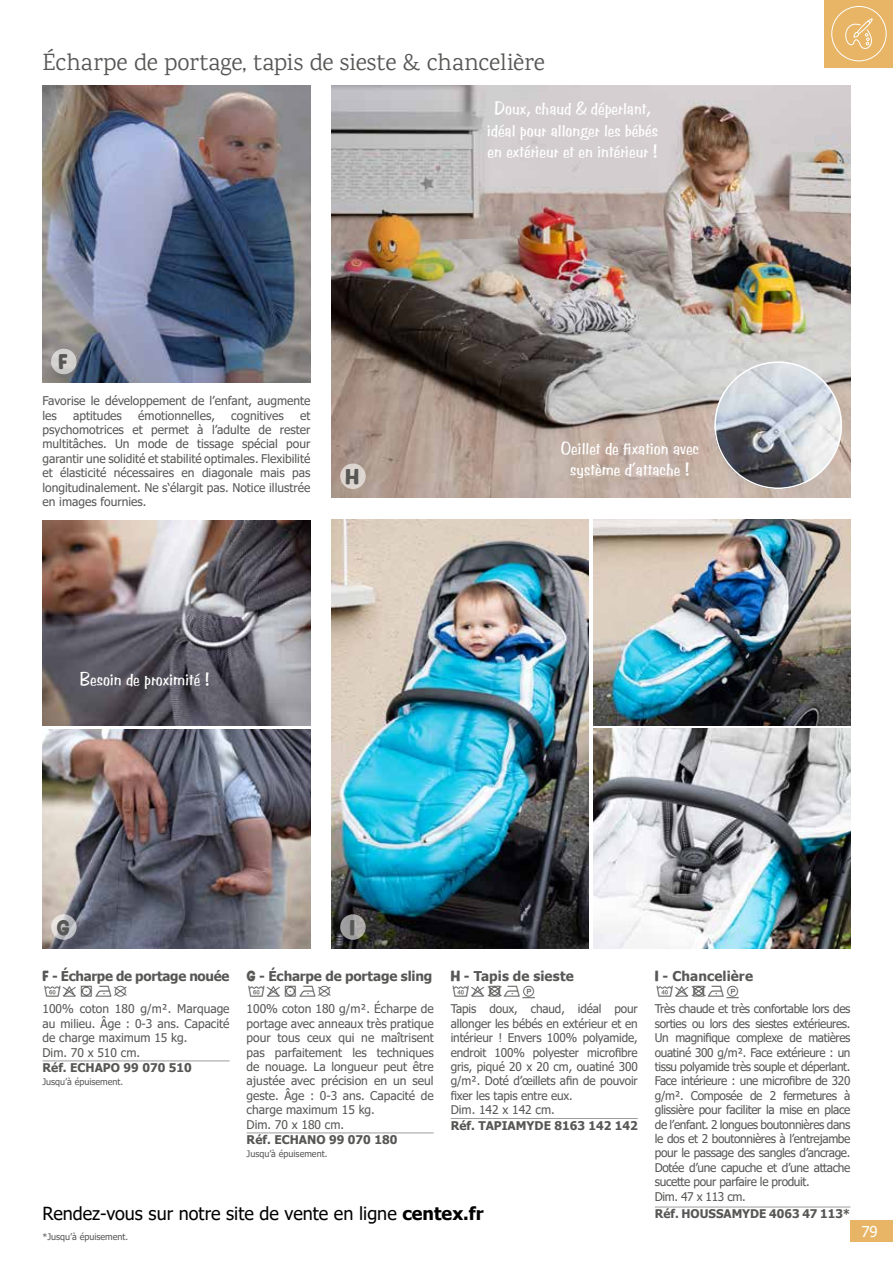
<style>
.page{position:relative;width:893px;height:1263px;background:#fff}
.page>*{position:absolute;margin:0;border:0;box-sizing:border-box;transform-origin:0 0}
.t1{font:24px "Karma";letter-spacing:-.005em;color:#575756}
.t2{font:19.5px "Lemon Days";color:#575756}
.t3{font:18px/21.6px "Benguiat Frisky ATT";color:#fff;text-align:center}
.t4{font:18px "Tahoma";color:#000}
.t5{font:15px "Entretien";letter-spacing:-.2em;color:#575756}
.t6{font:15px "Tahoma";color:#fff}
.t7{font:700 13.5px "Tahoma";letter-spacing:-.01em;color:#575756}
.t8{font:700 13.5px "Tahoma";letter-spacing:.01em;color:#575756}
.t9{font:12px/14.4px "Tahoma";letter-spacing:-.01em;color:#575756}
.t10{font:12px/14.4px "Tahoma";letter-spacing:-.03em;color:#575756}
.t11{font:700 12px "Tahoma";color:#575756}
.t12{font:9px "Tahoma";color:#575756}
.s1{font-family:"Lemon Days";font-weight:400}
.s2{font-weight:700}
</style>
<div class="page">
<div style="left:825px;top:0;width:68px;height:68px;background:#e7b565"></div>
<div style="left:850px;top:1220px;width:43px;height:22px;background:#e7b565"></div>
<div style="left:831px;top:6px;width:56px;height:55px;border:1px solid #fff;border-radius:50%"></div>
<svg style="left:845px;top:18px;width:28px;height:31px"></svg>
<hr style="left:43px;top:1061px;width:187px;height:1px;background:#9d9d9c">
<hr style="left:451px;top:1118px;width:187px;height:1px;background:#9d9d9c">
<hr style="left:655px;top:1207px;width:195px;height:1px;background:#9d9d9c">
<img style="left:332px;top:85px;width:518px;height:412px">
<img style="left:43px;top:729px;width:267px;height:219px">
<img style="left:43px;top:85px;width:267px;height:298px">
<img style="left:43px;top:521px;width:267px;height:204px">
<img style="left:332px;top:520px;width:257px;height:428px">
<img style="left:593px;top:520px;width:257px;height:205px">
<img style="left:593px;top:728px;width:257px;height:220px">
<hr style="left:247px;top:1133px;width:187px;height:1px;background:#9d9d9c">
<div style="left:51px;top:349px;width:26px;height:25px;background:#d3d1cf;border-radius:50%"></div>
<svg style="left:51px;top:914px;width:26px;height:26px"></svg>
<svg style="left:340px;top:463px;width:26px;height:26px"></svg>
<svg style="left:340px;top:914px;width:26px;height:26px"></svg>
<img style="left:714px;top:361px;width:128px;height:128px;border-radius:64px">
<h1 class="t1" style="left:43px;top:48px;width:504px">Écharpe de portage, tapis de sieste &amp; chancelière</h1>
<h2 class="t2" style="left:58px;top:353px;width:11px">F</h2>
<p class="t9" style="left:43px;top:394px;width:269px">Favorise le développement de l’enfant, augmente les</p>
<p class="t9" style="left:73px;top:409px;width:50px">aptitudes</p>
<p class="t9" style="left:138px;top:409px;width:78px">émotionnelles,</p>
<p class="t9" style="left:231px;top:409px;width:54px">cognitives</p>
<p class="t9" style="left:43px;top:409px;width:269px;text-align:justify;text-indent:258px">et psychomotrices et permet à l’adulte de rester multitâches. Un mode de tissage spécial pour garantir une solidité et stabilité optimales. Flexibilité et élasticité nécessaires en diagonale mais pas longitudinalement. Ne s‘élargit pas. Notice illustrée en images fournies.</p>
<h2 class="t2" style="left:345px;top:468px;width:15px">H</h2>
<h3 class="t3" style="left:80px;top:669px;width:132px">Besoin de proximité !</h3>
<h3 class="t3" style="left:487px;top:98px;width:173px">Doux, chaud &amp; déperlant, idéal pour allonger les bébés en extérieur et en intérieur !</h3>
<h3 class="t3" style="left:561px;top:437px;width:140px">Oeillet de fixation avec système d’attache !</h3>
<h2 class="t2" style="left:56px;top:919px;width:15px">G</h2>
<p class="t7" style="left:43px;top:966px;width:188px"><span class="s1">F</span> - Écharpe de portage nouée</p>
<p class="t5" style="left:43px;top:985px;width:89px">TJKVA</p>
<p class="t9" style="left:43px;top:1002px;width:189px">100% coton 180 g/m². Marquage au milieu. Âge : 0-3 ans. Capacité de charge maximum 15 kg.<br>Dim. 70 x 510 cm.</p>
<p class="t11" style="left:43px;top:1059px;width:151px">Réf. ECHAPO 99 070 510</p>
<p class="t12" style="left:43px;top:1076px;width:82px">Jusqu’à épuisement.</p>
<h2 class="t2" style="left:349px;top:919px;width:7px">I</h2>
<p class="t7" style="left:247px;top:966px;width:187px"><span class="s1">G</span> - Écharpe de portage sling</p>
<p class="t5" style="left:247px;top:985px;width:89px">TJKVA</p>
<p class="t9" style="left:247px;top:1002px;width:189px">100% coton 180 g/m². Écharpe de portage avec anneaux très pratique pour tous ceux qui ne maîtrisent pas parfaitement les techniques de nouage. La longueur peut être ajustée avec précision en un seul geste. Âge : 0-3 ans. Capacité de charge maximum 15 kg.<br>Dim. 70 x 180 cm.</p>
<p class="t11" style="left:247px;top:1131px;width:152px">Réf. ECHANO 99 070 180</p>
<p class="t12" style="left:247px;top:1148px;width:82px">Jusqu’à épuisement.</p>
<p class="t8" style="left:451px;top:966px;width:125px"><span class="s1">H</span> - Tapis de sieste</p>
<p class="t5" style="left:451px;top:985px;width:89px">EJMVS</p>
<p class="t9" style="left:451px;top:1002px;width:189px">Tapis doux, chaud, idéal pour allonger les bébés en extérieur et en intérieur ! Envers 100% polyamide, endroit 100% polyester microfibre gris, piqué 20 x 20 cm, ouatiné 300 g/m². Doté d’œillets afin de pouvoir fixer les tapis entre eux.<br>Dim. 142 x 142 cm.</p>
<p class="t11" style="left:451px;top:1117px;width:189px">Réf. TAPIAMYDE 8163 142 142</p>
<h3 class="t4" style="left:43px;top:1202px;width:442px">Rendez-vous sur notre site de vente en ligne <span class="s2">centex.fr</span></h3>
<p class="t12" style="left:43px;top:1231px;width:87px">*Jusqu’à épuisement.</p>
<p class="t8" style="left:655px;top:966px;width:100px"><span class="s1">I</span> - Chancelière</p>
<p class="t5" style="left:655px;top:985px;width:89px">EJMVS</p>
<p class="t10" style="left:655px;top:1002px;width:197px">Très chaude et très confortable lors des sorties ou lors des siestes extérieures.<br>Un magnifique complexe de matières ouatiné 300 g/m². Face extérieure : un tissu polyamide très souple et déperlant.<br>Face intérieure : une microfibre de 320 g/m². Composée de 2 fermetures à glissière pour faciliter la mise en place de l’enfant. 2 longues boutonnières dans le dos et 2 boutonnières à l’entrejambe pour le passage des sangles d’ancrage.<br>Dotée d’une capuche et d’une attache sucette pour parfaire le produit.<br>Dim. 47 x 113 cm.</p>
<p class="t11" style="left:655px;top:1205px;width:197px">Réf. HOUSSAMYDE 4063 47 113*</p>
<p class="t6" style="left:861px;top:1221px;width:18px">79</p>
</div>
